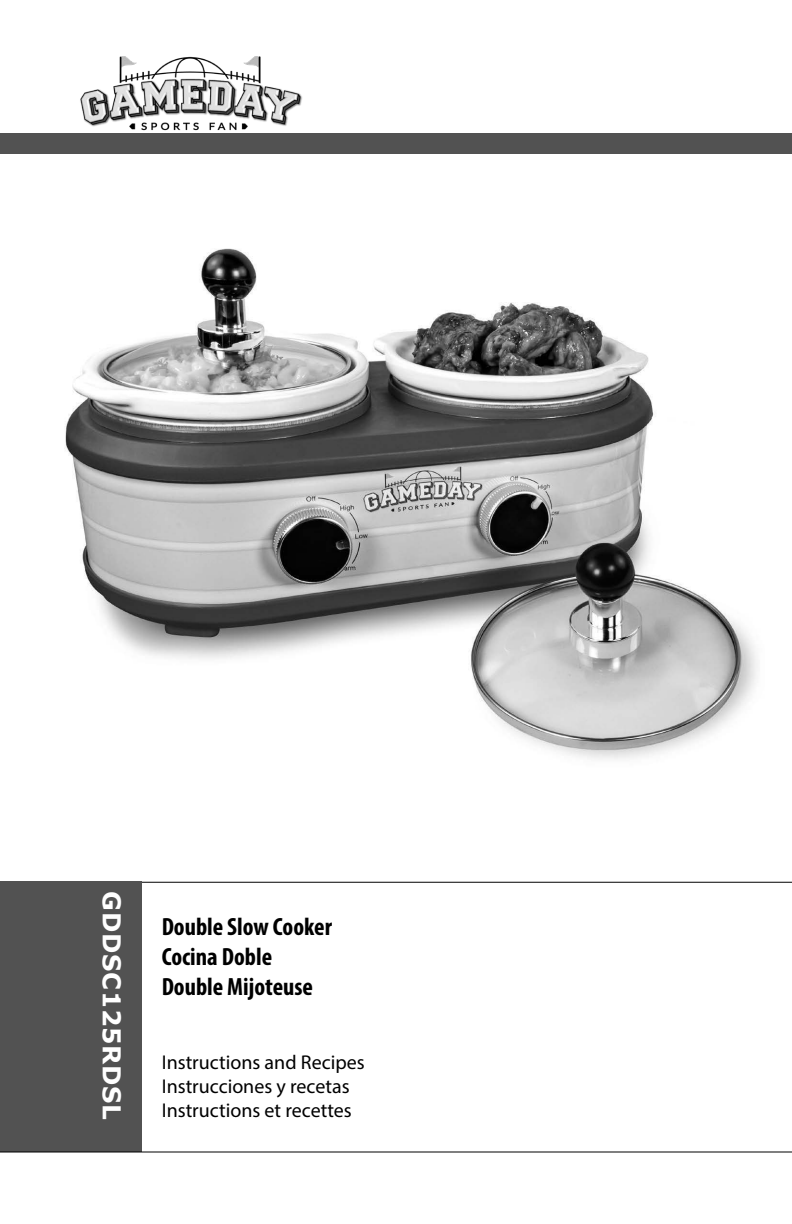
<style>
.page{position:relative;width:792px;height:1224px;background:#fff}
.page>*{position:absolute;margin:0;border:0;box-sizing:border-box;transform-origin:0 0}
.t1{font:700 condensed 25px "Myriad Pro";color:#000}
.No_Style__Don_t_Use{font:700 24.4px "Verdana";letter-spacing:.03em;color:#fff}
.t2{font:20px/24px "Myriad Pro";color:#000}
</style>
<div class="page">
<hr style="left:142px;top:882px;width:650px;height:1px;background:#000">
<div style="left:0;top:882px;width:142px;height:270px;background:#525252"></div>
<div style="left:0;top:134px;width:792px;height:20px;background:#525252"></div>
<img style="left:74px;top:56px;width:234px;height:78px">
<hr style="left:0;top:1152px;width:792px;height:1px;background:#000">
<img style="left:64px;top:248px;width:694px;height:511px">
<p class="No_Style__Don_t_Use" style="left:129px;top:891px;width:230px;rotate:90deg">GDDSC125RDSL</p>
<p class="t1" style="left:162px;top:911px;width:172px">Double Slow Cooker</p>
<p class="t1" style="left:162px;top:941px;width:112px">Cocina Doble</p>
<p class="t1" style="left:162px;top:971px;width:153px">Double Mijoteuse</p>
<p class="t2" style="left:162px;top:1049px;width:205px">Instructions and Recipes<br>Instrucciones y recetas<br>Instructions et recettes</p>
</div>
